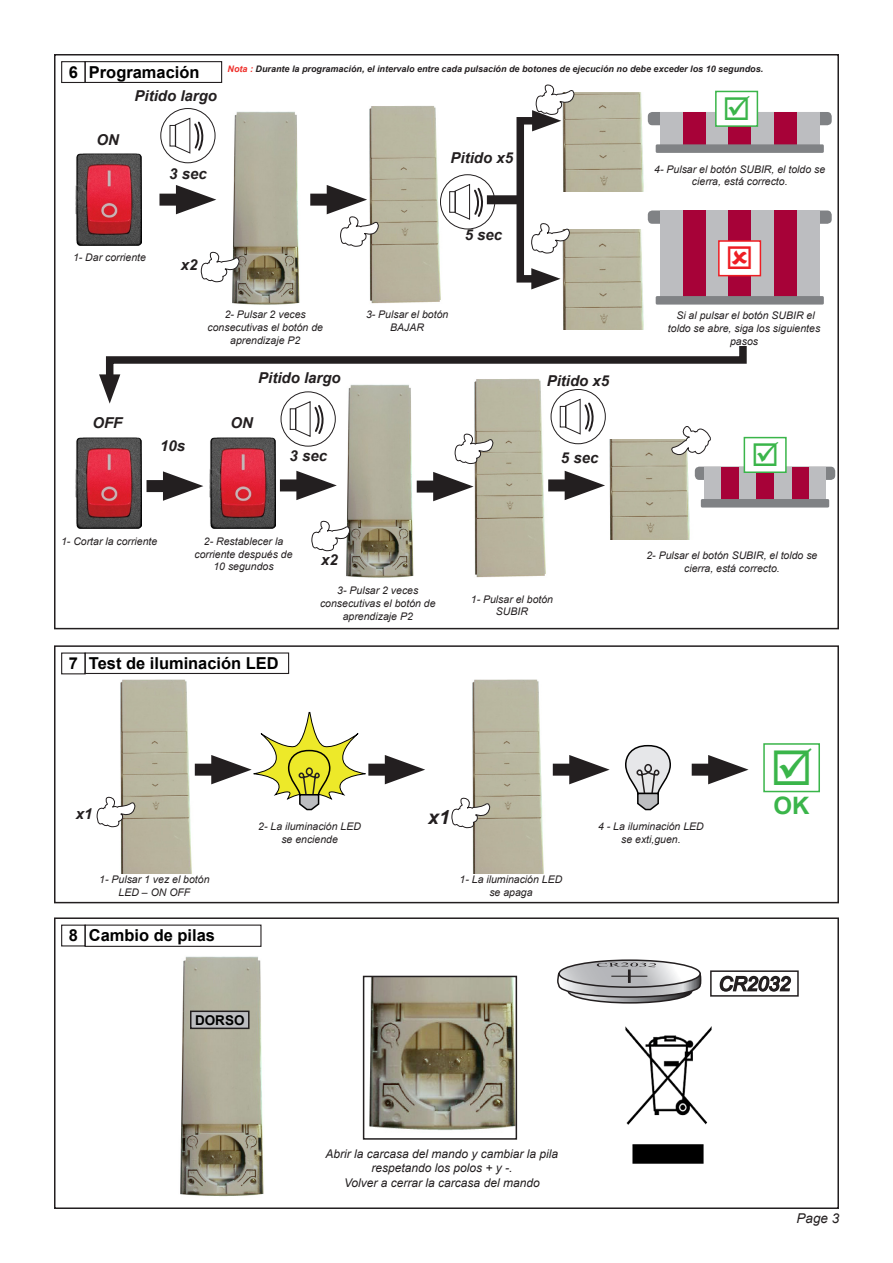
<style>
.page{position:relative;width:893px;height:1263px;background:#fff}
.page>*{position:absolute;margin:0;border:0;box-sizing:border-box;transform-origin:0 0}
.t1{font:700 24px "Arial";color:#3ab54a}
.t2{font:italic 19.5px "Arial";color:#231f20}
.t3{font:italic 700 19.5px "Arial";color:#231f20}
.t4{font:700 16.5px "Arial";color:#000}
.t5{font:italic 700 15px "Arial";color:#231f20}
.t6{font:italic 13.5px "Arial";color:#231f20}
.t7{font:700 13.5px "Arial";color:#000}
.t8{font:italic 12px/14.4px "Arial";color:#231f20;text-align:center}
.t9{font:italic 10.5px/12.6px "Arial";color:#231f20;text-align:center}
.t10{font:italic 700 9px "Arial";color:#231f20}
.s1{color:#ee2f2a}
</style>
<div class="page">
<div style="left:54px;top:917px;width:785px;height:292px;border:2px solid #231f20"></div>
<img style="left:180px;top:956px;width:84px;height:241px">
<div style="left:54px;top:645px;width:785px;height:258px;border:2px solid #231f20"></div>
<img style="left:472px;top:679px;width:72px;height:194px">
<img style="left:120px;top:679px;width:72px;height:194px">
<div style="left:61px;top:61px;width:25px;height:22px;border:1px solid #231f20"></div>
<div style="left:85px;top:61px;width:137px;height:22px;border:1px solid #231f20"></div>
<img style="left:76px;top:154px;width:23px;height:91px">
<img style="left:76px;top:437px;width:23px;height:92px">
<div style="left:648px;top:112px;width:184px;height:13px;background:#808285;border-radius:4px"></div>
<div style="left:797px;top:112px;width:23px;height:37px;background:#bcbdc0"></div>
<div style="left:774px;top:112px;width:23px;height:37px;background:#a70238"></div>
<div style="left:656px;top:144px;width:168px;height:9px;background:#808285;border-radius:2px"></div>
<div style="left:648px;top:210px;width:184px;height:14px;background:#808285;border-radius:4px"></div>
<div style="left:797px;top:210px;width:23px;height:91px;background:#bcbdc0"></div>
<div style="left:774px;top:210px;width:23px;height:91px;background:#a70238"></div>
<div style="left:656px;top:296px;width:168px;height:9px;background:#808285;border-radius:2px"></div>
<div style="left:695px;top:467px;width:140px;height:13px;background:#808285;border-radius:4px"></div>
<div style="left:808px;top:467px;width:18px;height:36px;background:#bcbdc0"></div>
<div style="left:791px;top:467px;width:18px;height:36px;background:#a70238"></div>
<div style="left:774px;top:467px;width:17px;height:36px;background:#bcbdc0"></div>
<div style="left:701px;top:499px;width:128px;height:8px;background:#808285;border-radius:2px"></div>
<div style="left:744px;top:438px;width:42px;height:34px;background:#fff"></div>
<div style="left:744px;top:437px;width:43px;height:36px;border:2px solid #3ab54a"></div>
<svg style="left:96px;top:796px;width:40px;height:78px"></svg>
<div style="left:195px;top:764px;width:33px;height:12px;background:#231f20"></div>
<svg style="left:451px;top:797px;width:39px;height:77px"></svg>
<div style="left:368px;top:764px;width:34px;height:12px;background:#231f20"></div>
<svg style="left:385px;top:755px;width:40px;height:29px"></svg>
<div style="left:553px;top:764px;width:33px;height:12px;background:#231f20"></div>
<svg style="left:569px;top:755px;width:41px;height:29px"></svg>
<div style="left:692px;top:764px;width:33px;height:12px;background:#231f20"></div>
<svg style="left:708px;top:755px;width:41px;height:29px"></svg>
<div style="left:763px;top:743px;width:57px;height:49px;border:2px solid #3ab54a"></div>
<svg style="left:211px;top:712px;width:155px;height:99px"></svg>
<svg style="left:625px;top:744px;width:46px;height:67px"></svg>
<div style="left:61px;top:652px;width:25px;height:22px;border:1px solid #231f20"></div>
<div style="left:85px;top:652px;width:204px;height:22px;border:1px solid #231f20"></div>
<div style="left:61px;top:924px;width:25px;height:22px;border:1px solid #231f20"></div>
<div style="left:85px;top:924px;width:176px;height:23px;border:1px solid #231f20"></div>
<div style="left:191px;top:1011px;width:58px;height:17px;background:#bcbdc0"></div>
<div style="left:190px;top:1010px;width:60px;height:19px;border:2px solid #231f20"></div>
<img style="left:369px;top:979px;width:145px;height:151px">
<div style="left:363px;top:976px;width:154px;height:164px;border:2px solid #231f20"></div>
<img style="left:625px;top:1026px;width:87px;height:138px">
<svg style="left:557px;top:960px;width:145px;height:44px"></svg>
<svg style="left:719px;top:975px;width:73px;height:17px"></svg>
<div style="left:710px;top:970px;width:89px;height:27px;border:2px solid #231f20"></div>
<svg style="left:99px;top:84px;width:679px;height:494px"></svg>
<p class="t4" style="left:69px;top:61px;width:11px">6</p>
<p class="t4" style="left:89px;top:61px;width:112px">Programación</p>
<p class="t5" style="left:135px;top:86px;width:84px">Pitido largo</p>
<p class="t10" style="left:227px;top:63px;width:537px"><span class="s1">Nota :</span> Durante la programación, el intervalo entre cada pulsación de botones de ejecución no debe exceder los 10 segundos.</p>
<p class="t5" style="left:96px;top:129px;width:24px">ON</p>
<p class="t5" style="left:169px;top:164px;width:39px">3 sec</p>
<p class="t5" style="left:451px;top:148px;width:64px">Pitido x5</p>
<p class="t9" style="left:654px;top:163px;width:172px">4- Pulsar el botón SUBIR, el toldo se cierra, está correcto.</p>
<p class="t9" style="left:73px;top:252px;width:74px">1- Dar corriente</p>
<p class="t5" style="left:181px;top:255px;width:18px">x2</p>
<p class="t5" style="left:465px;top:225px;width:39px">5 sec</p>
<p class="t5" style="left:92px;top:413px;width:31px">OFF</p>
<p class="t5" style="left:160px;top:436px;width:27px">10s</p>
<p class="t9" style="left:207px;top:309px;width:117px">2- Pulsar 2 veces consecutivas el botón de aprendizaje P2</p>
<p class="t9" style="left:366px;top:309px;width:84px">3- Pulsar el botón<br>BAJAR</p>
<p class="t5" style="left:258px;top:368px;width:84px">Pitido largo</p>
<p class="t5" style="left:230px;top:413px;width:24px">ON</p>
<p class="t5" style="left:290px;top:446px;width:39px">3 sec</p>
<p class="t5" style="left:547px;top:370px;width:64px">Pitido x5</p>
<p class="t5" style="left:561px;top:447px;width:39px">5 sec</p>
<p class="t9" style="left:61px;top:535px;width:98px">1- Cortar la corriente</p>
<p class="t9" style="left:195px;top:535px;width:99px">2- Restablecer la corriente después de<br>10 segundos</p>
<p class="t4" style="left:69px;top:652px;width:11px">7</p>
<p class="t4" style="left:89px;top:652px;width:191px">Test de iluminación LED</p>
<p class="t5" style="left:321px;top:549px;width:18px">x2</p>
<p class="t9" style="left:320px;top:585px;width:117px">3- Pulsar 2 veces consecutivas el botón de aprendizaje P2</p>
<p class="t9" style="left:471px;top:593px;width:84px">1- Pulsar el botón<br>SUBIR</p>
<p class="t9" style="left:668px;top:310px;width:154px">Si al pulsar el botón SUBIR el toldo se abre, siga los siguientes pasos</p>
<p class="t9" style="left:646px;top:549px;width:172px">2- Pulsar el botón SUBIR, el toldo se cierra, está correcto.</p>
<p class="t5" style="left:76px;top:804px;width:18px">x1</p>
<p class="t3" style="left:428px;top:804px;width:23px">x1</p>
<p class="t9" style="left:258px;top:820px;width:104px">2- La iluminación LED se enciende</p>
<p class="t9" style="left:99px;top:873px;width:112px">1- Pulsar 1 vez el botón<br>LED – ON OFF</p>
<p class="t4" style="left:69px;top:924px;width:11px">8</p>
<p class="t4" style="left:89px;top:924px;width:128px">Cambio de pilas</p>
<p class="t9" style="left:460px;top:873px;width:104px">1- La iluminación LED se apaga</p>
<p class="t7" style="left:195px;top:1011px;width:51px">DORSO</p>
<p class="t9" style="left:598px;top:820px;width:107px">4 - La iluminación LED</p>
<p class="t9" style="left:621px;top:833px;width:61px">se exti,guen.</p>
<p class="t1" style="left:774px;top:789px;width:37px">OK</p>
<p class="t2" style="left:719px;top:971px;width:73px">CR2032</p>
<p class="t8" style="left:325px;top:1146px;width:234px">Abrir la carcasa del mando y cambiar la pila respetando los polos + y -.</p>
<p class="t8" style="left:344px;top:1175px;width:197px">Volver a cerrar la carcasa del mando</p>
<p class="t6" style="left:797px;top:1209px;width:44px">Page 3</p>
</div>
